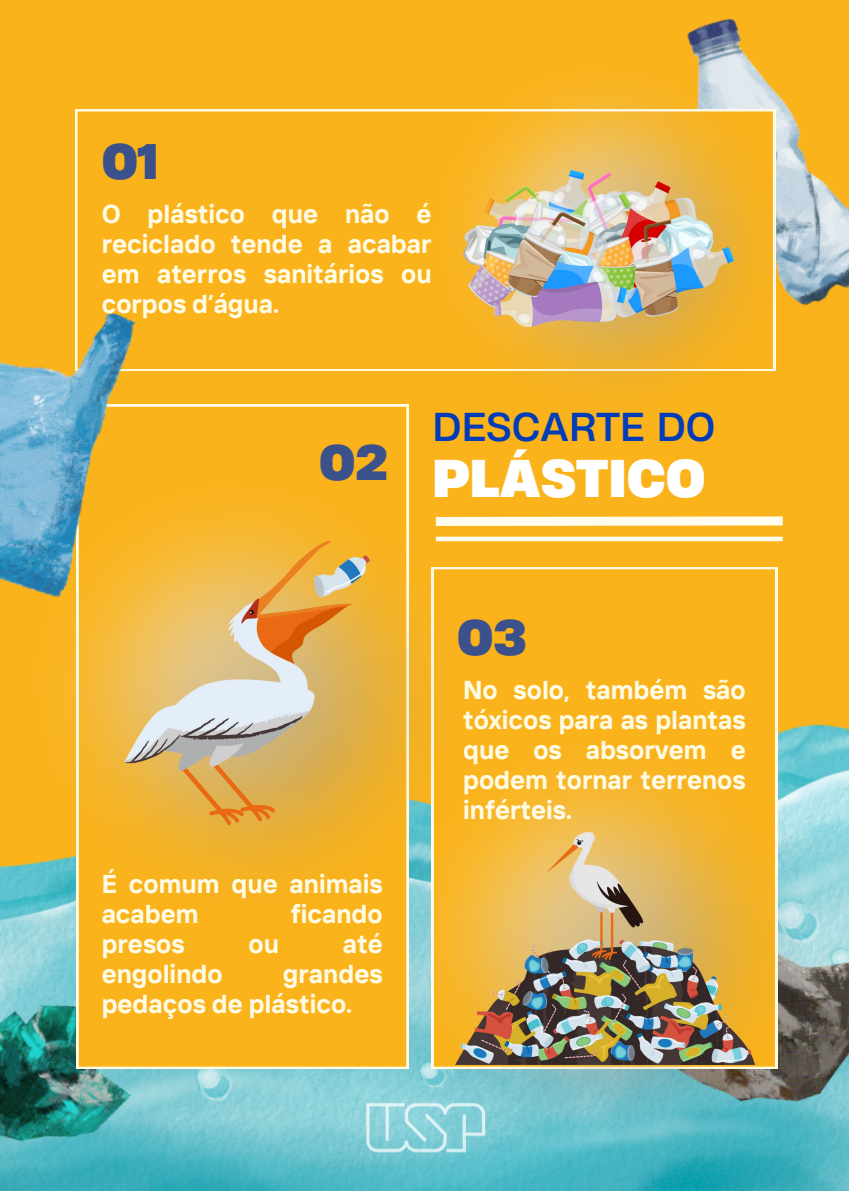
<style>
.page{position:relative;width:849px;height:1191px;background:#fff}
.page>*{position:absolute;margin:0;border:0;box-sizing:border-box;transform-origin:0 0}
.t1{font:700 49.8px "Heading Now 76";color:#fff}
.t2{font:700 46.8px "Heading Now 76";color:#3b518c}
.t3{font:37.8px "Heading Now 74";color:#023cb8}
.t4{font:700 25.8px/30px "TT Interphases";color:#fffbe5;text-align:justify}
</style>
<div class="page">
<div style="left:0;top:0;width:849px;height:1190px;background:#fab31b"></div>
<img style="left:0;top:718px;width:849px;height:472px">
<img style="left:0;top:986px;width:140px;height:165px">
<img style="left:635px;top:885px;width:214px;height:268px">
<img style="left:687px;top:18px;width:162px;height:288px">
<svg style="left:75px;top:109px;width:361px;height:261px"></svg>
<svg style="left:463px;top:567px;width:314px;height:175px"></svg>
<svg style="left:77px;top:404px;width:331px;height:664px"></svg>
<img style="left:0;top:251px;width:157px;height:339px">
<img style="left:31px;top:479px;width:432px;height:432px">
<img style="left:408px;top:742px;width:394px;height:394px">
<img style="left:436px;top:65px;width:351px;height:316px">
<div style="left:436px;top:516px;width:347px;height:10px;background:#fffdf0"></div>
<div style="left:436px;top:536px;width:347px;height:5px;background:#fffdf0"></div>
<img style="left:463px;top:171px;width:270px;height:155px">
<img style="left:124px;top:541px;width:246px;height:283px">
<img style="left:455px;top:832px;width:299px;height:232px">
<img style="left:326px;top:1080px;width:198px;height:90px">
<p class="t2" style="left:102px;top:129px;width:59px">01</p>
<p class="t4" style="left:102px;top:198px;width:331px">O plástico que não é reciclado tende a acabar em aterros sanitários ou corpos d’água.</p>
<p class="t2" style="left:319px;top:431px;width:70px">02</p>
<p class="t4" style="left:102px;top:868px;width:283px">É comum que animais acabem</p>
<p class="t4" style="left:291px;top:898px;width:94px">ficando</p>
<p class="t4" style="left:102px;top:928px;width:85px">presos</p>
<p class="t4" style="left:248px;top:928px;width:32px">ou</p>
<p class="t4" style="left:343px;top:928px;width:41px">até</p>
<p class="t4" style="left:102px;top:958px;width:122px">engolindo</p>
<p class="t4" style="left:102px;top:958px;width:283px;text-indent:181px">grandes pedaços de plástico.</p>
<p class="t3" style="left:432px;top:401px;width:285px">DESCARTE DO</p>
<p class="t1" style="left:432px;top:445px;width:275px">PLÁSTICO</p>
<p class="t2" style="left:457px;top:605px;width:71px">03</p>
<p class="t4" style="left:463px;top:674px;width:284px">No solo, também são tóxicos para as plantas que os absorvem e podem tornar terrenos inférteis.</p>
</div>
